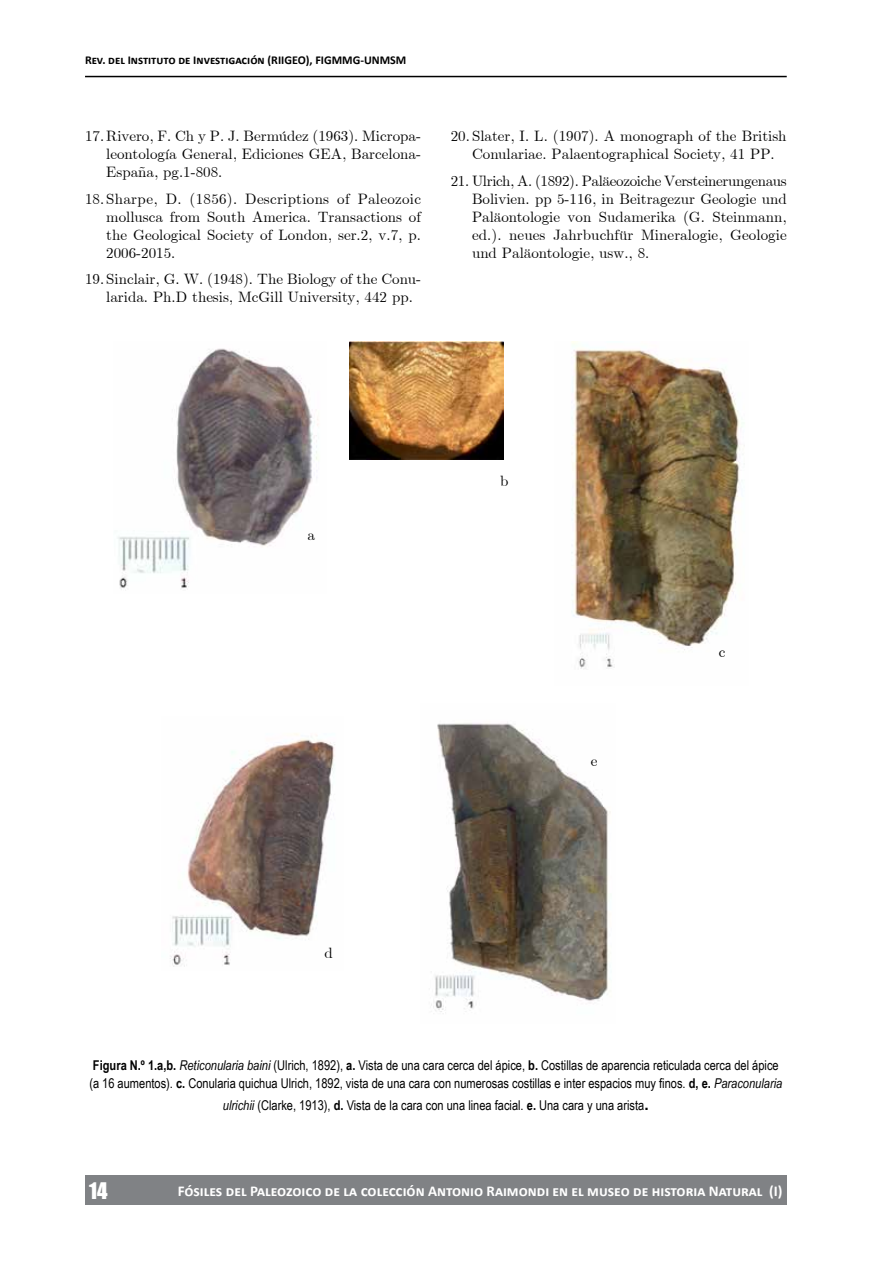
<style>
.page{position:relative;width:893px;height:1263px;background:#fff}
.page>*{position:absolute;margin:0;border:0;box-sizing:border-box;transform-origin:0 0}
.t1{font:21px "Impact";color:#fff}
.t2{font:15px/18px "Euclid";color:#000;text-align:justify}
.t3{font:700 15px "Calibri";color:#fff}
.t4{font:13.5px/18px "Arial Narrow";color:#000}
.t5{font:700 12px "Calibri";color:#000}
.s1{font-weight:700}
.s2{font-style:italic}
.s3{font-family:"Franklin Gothic";font-weight:500;font-size:18px}
</style>
<div class="page">
<div style="left:85px;top:1175px;width:702px;height:30px;background:#808285"></div>
<hr style="left:85px;top:76px;width:702px;height:1px;background:#000">
<img style="left:118px;top:348px;width:200px;height:242px">
<img style="left:571px;top:342px;width:174px;height:327px">
<img style="left:170px;top:733px;width:165px;height:234px">
<img style="left:431px;top:723px;width:180px;height:289px">
<img style="left:350px;top:342px;width:153px;height:118px">
<p class="t5" style="left:85px;top:52px;width:323px">Rev. del Instituto de Investigación (RIIGEO), FIGMMG-UNMSM</p>
<p class="t2" style="left:106px;top:127px;width:316px;text-indent:-21px">17.Rivero, F. Ch y P. J. Bermúdez (1963). Micropa&shy;leontología General, Ediciones GEA, Barcelona-España, pg.1-808.</p>
<p class="t2" style="left:106px;top:190px;width:316px;text-indent:-21px">18. Sharpe, D. (1856). Descriptions of Paleozoic mollusca from South America. Transactions of the Geological Society of London, ser.2, v.7, p.<br>2006-2015.</p>
<p class="t2" style="left:106px;top:270px;width:316px;text-indent:-21px">19. Sinclair, G. W. (1948). The Biology of the Conu&shy;larida. Ph.D thesis, McGill University, 442 pp.</p>
<p class="t2" style="left:472px;top:127px;width:316px;text-indent:-21px">20. Slater, I. L. (1907). A monograph of the British<br>Conulariae. Palaentographical Society, 41 PP.</p>
<p class="t2" style="left:472px;top:172px;width:316px;text-indent:-21px">21. Ulrich, A. (1892). Paläeozoiche Versteinerungenaus Bolivien. pp 5-116, in Beitragezur Geologie und Paläontologie von Sudamerika (G. Steinmann, ed.). neues Jahrbuchfür Mineralogie, Geologie und Paläontologie, usw., 8.</p>
<p class="t2" style="left:308px;top:527px;width:9px">a</p>
<p class="t2" style="left:500px;top:472px;width:10px">b</p>
<p class="t2" style="left:591px;top:753px;width:8px">e</p>
<p class="t2" style="left:719px;top:643px;width:8px">c</p>
<p class="t2" style="left:325px;top:944px;width:10px">d</p>
<p class="t4" style="left:89px;top:1056px;width:694px"><span class="s1">Figura N.º 1.a,b.</span> <span class="s2">Reticonularia baini</span> (Ulrich, 1892), <span class="s1">a.</span> Vista de una cara cerca del ápice, <span class="s1">b.</span> Costillas de aparencia reticulada cerca del ápice (a 16 aumentos). <span class="s1">c.</span> Conularia quichua Ulrich, 1892, vista de una cara con numerosas costillas e inter espacios muy finos. <span class="s1">d, e.</span> <span class="s2">Paraconularia</span></p>
<p class="t4" style="left:223px;top:1096px;width:427px"><span class="s2">ulrichii</span> (Clarke, 1913), <span class="s1">d.</span> Vista de la cara con una linea facial. <span class="s1">e.</span> Una cara y una arista<span class="s3">.</span></p>
<h1 class="t1" style="left:89px;top:1174px;width:20px">14</h1>
<p class="t3" style="left:178px;top:1181px;width:606px">Fósiles del Paleozoico de la colección Antonio Raimondi en el museo de historia Natural (I)</p>
</div>
